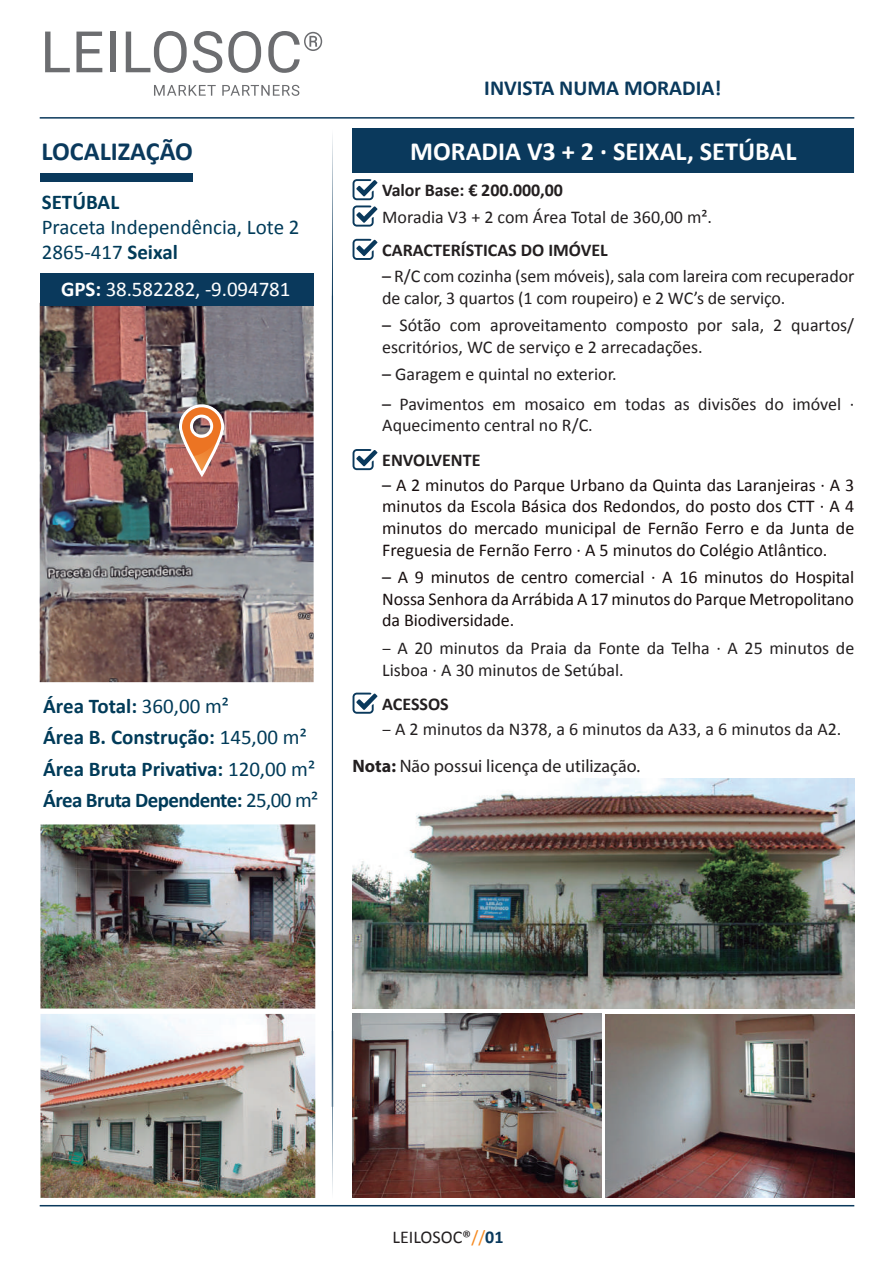
<style>
.page{position:relative;width:893px;height:1263px;background:#fff}
.page>*{position:absolute;margin:0;border:0;box-sizing:border-box;transform-origin:0 0}
.t1{font:700 26.25px "Calibri";color:#fff}
.t2{font:700 26.25px "Calibri";color:#0a395c}
.t3{font:700 21.45px "Calibri";color:#0a395c}
.t4{font:700 21px/31.5px "Calibri";letter-spacing:-.01em;color:#013b59}
.t5{font:21px/25.2px "Calibri";color:#013b59}
.t6{font:21px "Calibri";letter-spacing:-.005em;color:#fff}
.t7{font:18px/21.6px "Calibri";color:#231f20}
.t8{font:18px/21.6px "Calibri";letter-spacing:-.005em;color:#170e0e;text-align:justify}
.t9{font:700 18px "Calibri";color:#231f20}
.t10{font:18px "Myriad Pro";color:#231f20}
.s1{font-weight:700}
.s2{font-weight:400}
.s3{color:#231f20}
.s4{font-family:"Myriad Pro"}
.s5{color:#f68a21}
.s6{font-weight:700;color:#0a395c}
</style>
<div class="page">
<img style="left:353px;top:1014px;width:248px;height:184px">
<img style="left:605px;top:1014px;width:249px;height:184px">
<img style="left:353px;top:779px;width:501px;height:229px">
<div style="left:353px;top:128px;width:501px;height:44px;background:#0a395c"></div>
<div style="left:40px;top:173px;width:152px;height:8px;background:#0a395c"></div>
<hr style="left:40px;top:117px;width:814px;height:2px;background:#0a395c">
<hr style="left:40px;top:1205px;width:814px;height:1px;background:#0a395c">
<img style="left:40px;top:305px;width:274px;height:377px">
<svg style="left:332px;top:135px;width:1px;height:1058px"></svg>
<svg style="left:353px;top:179px;width:24px;height:48px"></svg>
<div style="left:40px;top:273px;width:274px;height:32px;background:#0a395c"></div>
<img style="left:40px;top:1014px;width:275px;height:184px">
<img style="left:40px;top:824px;width:275px;height:184px">
<svg style="left:353px;top:239px;width:24px;height:21px"></svg>
<svg style="left:353px;top:449px;width:24px;height:21px"></svg>
<svg style="left:353px;top:693px;width:24px;height:21px"></svg>
<svg style="left:177px;top:403px;width:46px;height:74px;background:#ca8a6e"></svg>
<svg style="left:45px;top:32px;width:25px;height:40px"></svg>
<svg style="left:76px;top:32px;width:26px;height:40px"></svg>
<div style="left:110px;top:32px;width:5px;height:40px;background:#6c6d70"></div>
<svg style="left:126px;top:31px;width:61px;height:42px"></svg>
<svg style="left:193px;top:31px;width:29px;height:42px"></svg>
<svg style="left:228px;top:31px;width:33px;height:42px"></svg>
<svg style="left:268px;top:31px;width:54px;height:42px"></svg>
<svg style="left:154px;top:85px;width:62px;height:11px"></svg>
<svg style="left:222px;top:85px;width:77px;height:11px"></svg>
<p class="t3" style="left:484px;top:73px;width:239px">INVISTA NUMA MORADIA!</p>
<h1 class="t2" style="left:42px;top:132px;width:153px">LOCALIZAÇÃO</h1>
<h1 class="t1" style="left:410px;top:132px;width:388px">MORADIA V3 + 2 · SEIXAL, SETÚBAL</h1>
<p class="t4" style="left:42px;top:186px;width:79px">SETÚBAL</p>
<p class="t5" style="left:42px;top:214px;width:259px">Praceta Independência, Lote 2<br>2865-417 <span class="s1">Seixal</span></p>
<p class="t6" style="left:61px;top:275px;width:231px"><span class="s1">GPS:</span> 38.582282, -9.094781</p>
<p class="t4" style="left:43px;top:689px;width:277px">Área Total: <span class="s2">360,00 m²<br></span>Área B. Construção: <span class="s2">145,00 m²<br></span>Área Bruta Privativa: <span class="s2">120,00 m²<br></span>Área Bruta Dependente: <span class="s2">25,00 m²</span></p>
<p class="t9" style="left:382px;top:177px;width:182px">Valor Base: € 200.000,00</p>
<p class="t7" style="left:382px;top:205px;width:331px">Moradia V3 + 2 com Área Total de 360,00 m².</p>
<p class="t9" style="left:382px;top:237px;width:227px">CARACTERÍSTICAS DO IMÓVEL</p>
<p class="t7" style="left:382px;top:264px;width:474px">– R/C com cozinha (sem móveis), sala com lareira com recuperador de calor, 3 quartos (1 com roupeiro) e 2 WC’s de serviço.</p>
<p class="t7" style="left:382px;top:314px;width:473px">– Sótão com aproveitamento composto por sala, 2 quartos/ escritórios, WC de serviço e 2 arrecadações.</p>
<p class="t7" style="left:382px;top:363px;width:236px">– Garagem e quintal no exterior.</p>
<p class="t7" style="left:382px;top:392px;width:474px">– Pavimentos em mosaico em todas as divisões do imóvel ·<br>Aquecimento central no R/C.</p>
<p class="t9" style="left:382px;top:447px;width:100px">ENVOLVENTE</p>
<p class="t8" style="left:382px;top:473px;width:474px"><span class="s3">–</span> A 2 minutos do Parque Urbano da Quinta das Laranjeiras · A 3 minutos da Escola Básica dos Redondos, do posto dos CTT · A 4 minutos do mercado municipal de Fernão Ferro e da Junta de Freguesia de Fernão Ferro · A 5 minutos do Colégio Atlântico.</p>
<p class="t8" style="left:382px;top:565px;width:473px"><span class="s3">–</span> A 9 minutos de centro comercial · A 16 minutos do Hospital Nossa Senhora da Arrábida A 17 minutos do Parque Metropolitano da Biodiversidade.</p>
<p class="t7" style="left:382px;top:636px;width:474px"><span class="s4">–</span> A 20 minutos da Praia da Fonte da Telha · A 25 minutos de<br>Lisboa · A 30 minutos de Setúbal.</p>
<p class="t9" style="left:382px;top:691px;width:68px">ACESSOS</p>
<p class="t7" style="left:382px;top:717px;width:461px"><span class="s4">–</span> A 2 minutos da N378, a 6 minutos da A33, a 6 minutos da A2.</p>
<p class="t10" style="left:353px;top:755px;width:289px"><span class="s1">Nota:</span> Não possui licença de utilização.</p>
<p class="t7" style="left:392px;top:1226px;width:113px">LEILOSOC®<span class="s5">//</span><span class="s6">01</span></p>
</div>
